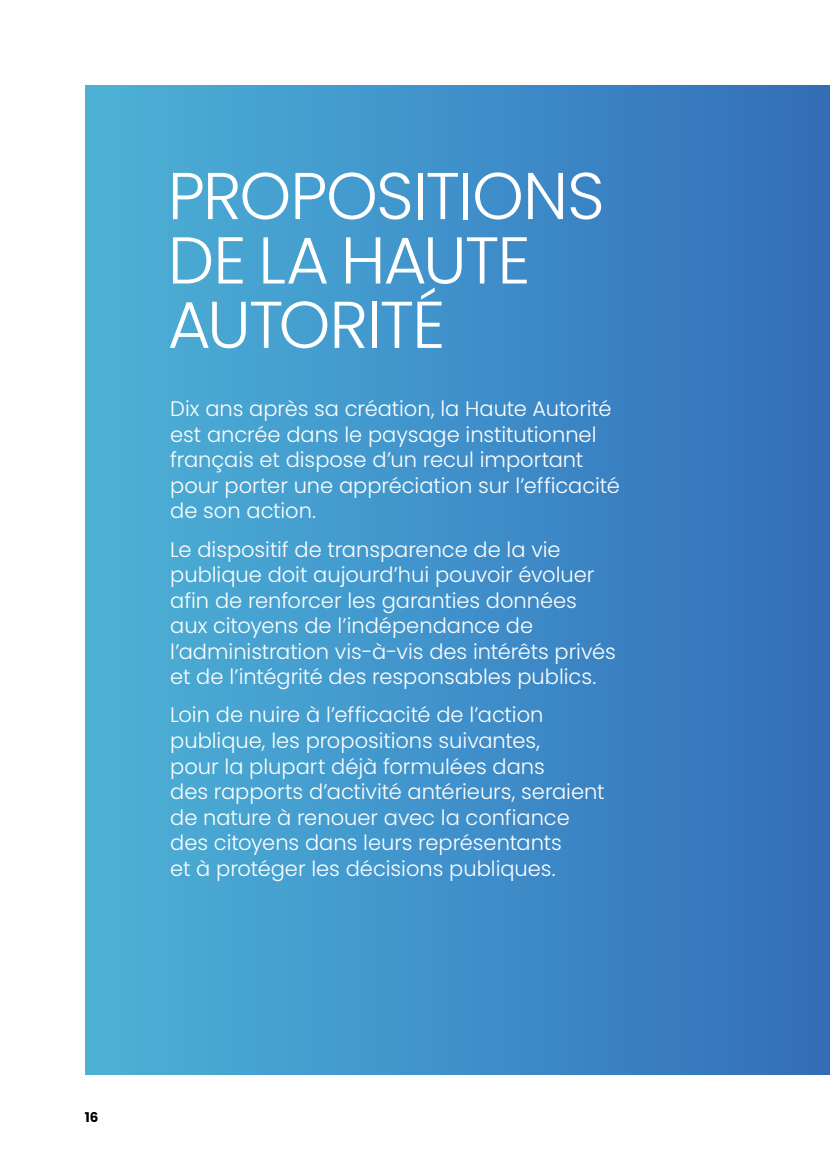
<style>
.page{position:relative;width:830px;height:1149px;background:#fff}
.page>*{position:absolute;margin:0;border:0;box-sizing:border-box;transform-origin:0 0}
.t1{font:66px/64.3px "Poppins HATVP 300";letter-spacing:-.03em;color:#fff}
.t2{font:21px/25.5px "Poppins HATVP 300";color:#fff}
.t3{font:13.5px "Poppins HATVP 700";color:#000}
</style>
<div class="page">
<div style="left:85px;top:85px;width:744px;height:989px;background:linear-gradient(to right,#4db2d8,#336eb8)"></div>
<h1 class="t1" style="left:168px;top:164px;width:438px">PROPOSITIONS<br>DE LA HAUTE<br>AUTORITÉ</h1>
<p class="t2" style="left:170px;top:396px;width:451px">Dix ans après sa création, la Haute Autorité est ancrée dans le paysage institutionnel français et dispose d’un recul important pour porter une appréciation sur l’efficacité de son action.</p>
<p class="t2" style="left:170px;top:536px;width:447px">Le dispositif de transparence de la vie publique doit aujourd’hui pouvoir évoluer afin de renforcer les garanties données aux citoyens de l’indépendance de l’administration vis-à-vis des intérêts privés et de l’intégrité des responsables publics.</p>
<p class="t2" style="left:170px;top:702px;width:435px">Loin de nuire à l’efficacité de l’action publique, les propositions suivantes,<br>pour la plupart déjà formulées dans<br>des rapports d’activité antérieurs, seraient de nature à renouer avec la confiance des citoyens dans leurs représentants<br>et à protéger les décisions publiques.</p>
<p class="t3" style="left:85px;top:1107px;width:15px">16</p>
</div>
